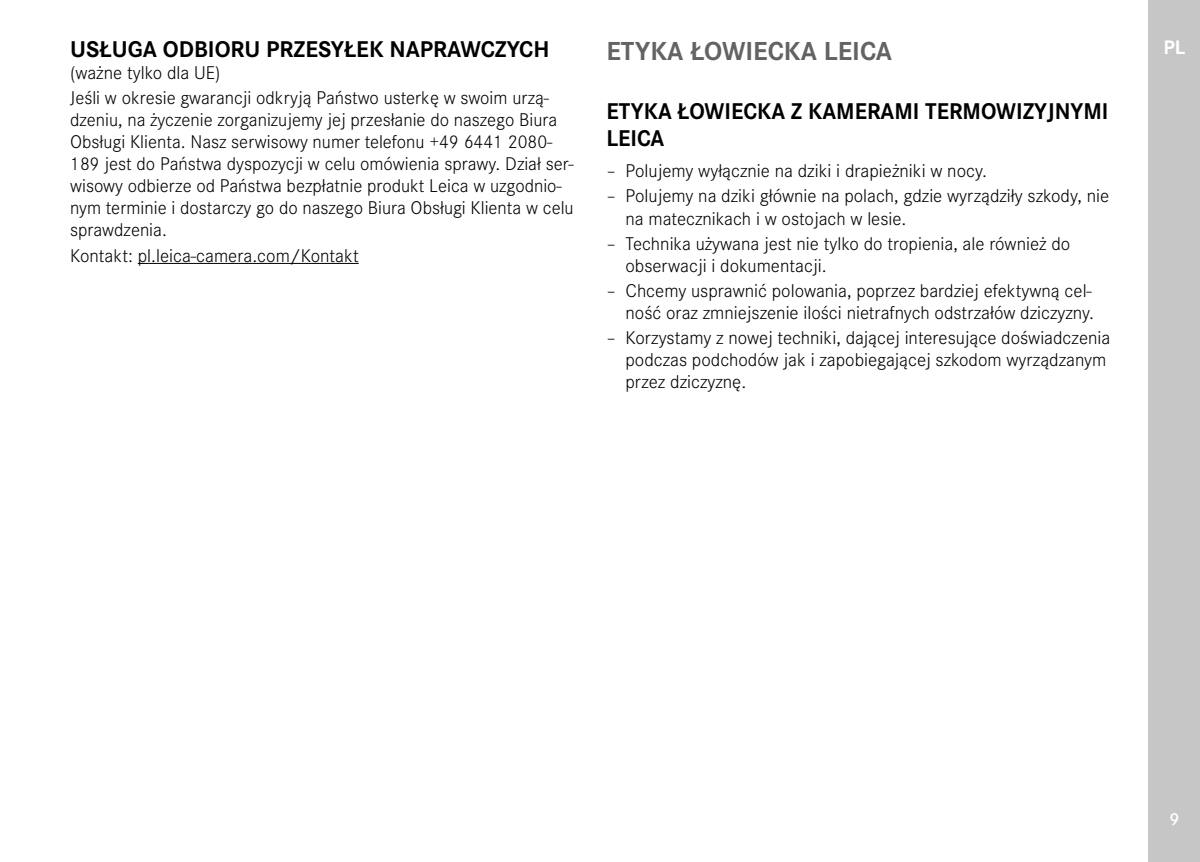
<style>
.page{position:relative;width:1200px;height:862px;background:#fff}
.page>*{position:absolute;margin:0;border:0;box-sizing:border-box;transform-origin:0 0}
.t1{font:700 27px "Corporate S";color:#646363}
.t2{font:700 23.62px/27px "Corporate S";color:#000}
.t3{font:700 20.25px "Corporate S";color:#fff}
.t4{font:300 19.12px/22.1px "Corporate S";color:#000}
.t5{font:600 18px "Corporate S";color:#fff}
</style>
<div class="page">
<div style="left:1148px;top:0;width:51px;height:861px;background:#c6c6c6"></div>
<hr style="left:138px;top:263px;width:220px;height:1px;background:#000">
<p class="t2" style="left:70px;top:34px;width:480px">USŁUGA ODBIORU PRZESYŁEK NAPRAWCZYCH</p>
<p class="t4" style="left:70px;top:59px;width:480px;line-height:25.2px">(ważne tylko dla UE)<br>Jeśli w okresie gwarancji odkryją Państwo usterkę w swoim urzą-</p>
<p class="t4" style="left:70px;top:108px;width:505px">dzeniu, na życzenie zorganizujemy jej przesłanie do naszego Biura Obsługi Klienta. Nasz serwisowy numer telefonu +49 6441 2080- 189 jest do Państwa dyspozycji w celu omówienia sprawy. Dział ser&shy;wisowy odbierze od Państwa bezpłatnie produkt Leica w uzgodnio&shy;nym terminie i dostarczy go do naszego Biura Obsługi Klienta w celu sprawdzenia.</p>
<p class="t4" style="left:70px;top:243px;width:290px">Kontakt: pl.leica-camera.com/Kontakt</p>
<h1 class="t1" style="left:606px;top:29px;width:287px">ETYKA ŁOWIECKA LEICA</h1>
<p class="t2" style="left:606px;top:95px;width:503px">ETYKA ŁOWIECKA Z KAMERAMI TERMOWIZYJNYMI<br>LEICA</p>
<p class="t4" style="left:606px;top:159px;width:382px">– Polujemy wyłącznie na dziki i drapieżniki w nocy.</p>
<p class="t4" style="left:625px;top:184px;width:485px;text-indent:-19px">– Polujemy na dziki głównie na polach, gdzie wyrządziły szkody, nie na matecznikach i w ostojach w lesie.</p>
<p class="t4" style="left:625px;top:231px;width:446px;text-indent:-19px">– Technika używana jest nie tylko do tropienia, ale również do obserwacji i dokumentacji.</p>
<p class="t4" style="left:606px;top:278px;width:489px;text-align:right">– Chcemy usprawnić polowania, poprzez bardziej efektywną cel&shy;ność oraz zmniejszenie ilości nietrafnych odstrzałów dziczyzny.</p>
<p class="t4" style="left:625px;top:325px;width:486px;text-indent:-19px">– Korzystamy z nowej techniki, dającej interesujące doświadczenia podczas podchodów jak i zapobiegającej szkodom wyrządzanym przez dziczyznę.</p>
<p class="t3" style="left:1162px;top:32px;width:23px">PL</p>
<p class="t5" style="left:1168px;top:805px;width:11px">9</p>
</div>
